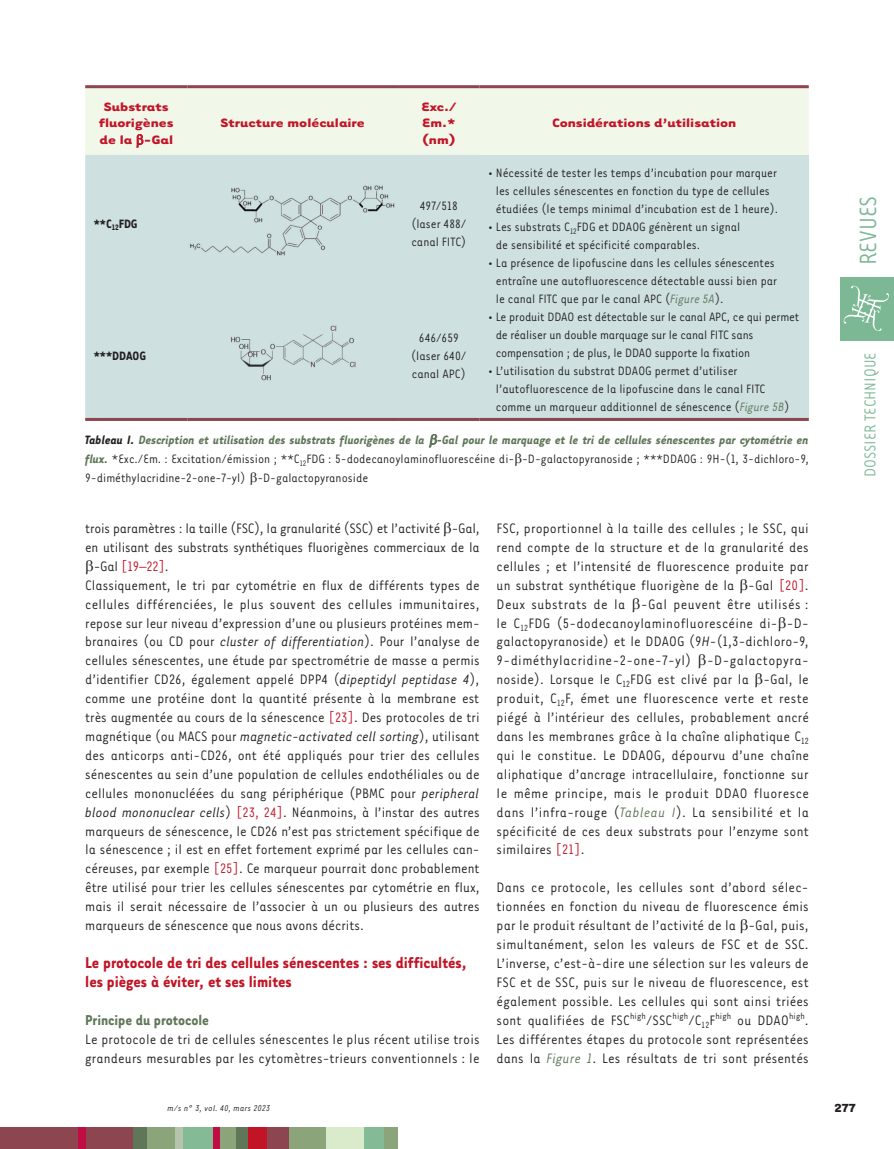
<style>
.page{position:relative;width:894px;height:1149px;background:#fff}
.page>*{position:absolute;margin:0;border:0;box-sizing:border-box;transform-origin:0 0}
.t1{font:27px "Tarzana Narrow";color:#7db894}
.t2{font:700 18px/18.9px "Tarzana Nar OT";color:#c11527}
.t3{font:18px "Tarzana Narrow";color:#7db894}
.t4{font:700 16.5px "Tarzana Nar OT";color:#5f7659}
.t5{font:15.75px/18.9px "Tarzana Nar OT";color:#231f20;text-align:justify}
.t6{font:15.75px "Tarzana Nar OT";letter-spacing:.02em;color:#231f20}
.t7{font:15.75px "Tarzana Nar OT";color:#c11527}
.t8{font:13.95px/18px "Tarzana Nar OT";color:#231f20}
.t9{font:700 13.95px/16.8px "Tarzana Wide OT";color:#c11527;text-align:center}
.t10{font:700 13.95px "Tarzana Nar OT";color:#231f20}
.t11{font:700 13.5px "Tarzana Wide OT";color:#231f20}
.t12{font:italic 9.75px "Tarzana Nar OT";letter-spacing:.025em;color:#231f20}
.s1{font-style:italic;color:#5f7659}
.s2{font-weight:700;font-style:italic}
.s3{font-weight:700;font-style:italic;color:#5f7659}
.s4{color:#231f20}
.s5{font-style:italic}
.s6{color:#c11527}
</style>
<div class="page">
<div style="left:0;top:1127px;width:134px;height:21px;background:#8d454f"></div>
<div style="left:235px;top:1127px;width:13px;height:21px;background:#5f7659"></div>
<div style="left:78px;top:1127px;width:7px;height:21px;background:#c10d45"></div>
<div style="left:133px;top:1127px;width:22px;height:21px;background:#5f7659"></div>
<div style="left:147px;top:1127px;width:30px;height:21px;background:#8ba479"></div>
<div style="left:175px;top:1127px;width:9px;height:21px;background:#b6c4ad"></div>
<div style="left:183px;top:1127px;width:30px;height:21px;background:#84ba95"></div>
<div style="left:217px;top:1127px;width:19px;height:21px;background:#8ba479"></div>
<div style="left:213px;top:1127px;width:6px;height:21px;background:#c10d45"></div>
<div style="left:248px;top:1127px;width:27px;height:21px;background:#c11527"></div>
<div style="left:287px;top:1127px;width:39px;height:21px;background:#8ba479"></div>
<div style="left:267px;top:1127px;width:21px;height:21px;background:#8d454f"></div>
<div style="left:326px;top:1127px;width:38px;height:21px;background:#daebcb"></div>
<div style="left:364px;top:1127px;width:20px;height:21px;background:#84ba95"></div>
<div style="left:383px;top:1127px;width:14px;height:21px;background:#8ba479"></div>
<div style="left:840px;top:277px;width:53px;height:63px;background:#7db894"></div>
<svg style="left:843px;top:286px;width:45px;height:45px"></svg>
<div style="left:85px;top:88px;width:723px;height:67px;background:#f1f7e9"></div>
<div style="left:85px;top:155px;width:394px;height:263px;background:#cee0e0"></div>
<div style="left:479px;top:155px;width:329px;height:264px;background:#cee0e0"></div>
<hr style="left:85px;top:85px;width:102px;height:3px;background:#8d454f">
<hr style="left:187px;top:85px;width:211px;height:3px;background:#8d454f">
<hr style="left:398px;top:85px;width:81px;height:3px;background:#8d454f">
<hr style="left:479px;top:85px;width:329px;height:3px;background:#8d454f">
<hr style="left:85px;top:418px;width:102px;height:3px;background:#8d454f">
<hr style="left:187px;top:418px;width:211px;height:3px;background:#8d454f">
<hr style="left:398px;top:418px;width:81px;height:3px;background:#8d454f">
<hr style="left:479px;top:418px;width:329px;height:3px;background:#8d454f">
<img style="left:189px;top:185px;width:207px;height:72px">
<img style="left:229px;top:325px;width:126px;height:56px">
<svg style="left:137px;top:134px;width:6px;height:13px"></svg>
<p class="t9" style="left:99px;top:97px;width:76px">Substrats fluorigènes de la -Gal</p>
<p class="t10" style="left:94px;top:214px;width:45px">**C<sub>12</sub>FDG</p>
<p class="t9" style="left:220px;top:114px;width:146px">Structure moléculaire</p>
<p class="t10" style="left:94px;top:347px;width:54px">***DDAOG</p>
<p class="t9" style="left:421px;top:97px;width:36px;text-align:justify">Exc./ Em.* (nm)</p>
<p class="t8" style="left:411px;top:196px;width:56px;text-align:center">497/518 (laser 488/ canal FITC)</p>
<p class="t8" style="left:411px;top:328px;width:57px;text-align:center">646/659 (laser 640/ canal APC)</p>
<p class="t9" style="left:552px;top:114px;width:186px">Considérations d’utilisation</p>
<p class="t8" style="left:488px;top:163px;width:291px;text-align:center">• Nécessité de tester les temps d’incubation pour marquer les cellules sénescentes en fonction du type de cellules étudiées (le temps minimal d’incubation est de 1 heure).</p>
<p class="t8" style="left:495px;top:217px;width:246px;text-indent:-8px">• Les substrats C<sub>12</sub>FDG et DDAOG génèrent un signal de sensibilité et spécificité comparables.</p>
<p class="t8" style="left:495px;top:253px;width:282px;text-indent:-8px">• La présence de lipofuscine dans les cellules sénescentes entraîne une autofluorescence détectable aussi bien par le canal FITC que par le canal APC (<span class="s1">Figure 5A</span>).</p>
<p class="t8" style="left:495px;top:307px;width:305px;text-indent:-8px">• Le produit DDAO est détectable sur le canal APC, ce qui permet de réaliser un double marquage sur le canal FITC sans compensation ; de plus, le DDAO supporte la fixation</p>
<p class="t8" style="left:495px;top:361px;width:295px;text-indent:-8px">• L’utilisation du substrat DDAOG permet d’utiliser l’autofluorescence de la lipofuscine dans le canal FITC comme un marqueur additionnel de sénescence (<span class="s1">Figure 5B</span>)</p>
<p class="t8" style="left:85px;top:430px;width:724px;line-height:18.9px;text-align:justify"><span class="s2">Tableau I.</span> <span class="s3">Description et utilisation des substrats fluorigènes de la -Gal pour le marquage et le tri de cellules sénescentes par cytométrie en flux.</span> *Exc./Em. : Excitation/émission ; **C<sub>12</sub>FDG : 5-dodecanoylaminofluorescéine di- -D-galactopyranoside ; ***DDAOG : 9H-(1, 3-dichloro-9, 9-diméthylacridine-2-one-7-yl) -D-galactopyranoside</p>
<p class="t5" style="left:85px;top:518px;width:396px">trois paramètres : la taille (FSC), la granularité (SSC) et l’activité -Gal,</p>
<p class="t5" style="left:85px;top:537px;width:396px">en utilisant des substrats synthétiques fluorigènes commerciaux de la</p>
<p class="t7" style="left:94px;top:556px;width:76px"><span class="s4">-Gal</span> [19–22]<span class="s4">.</span></p>
<p class="t5" style="left:85px;top:574px;width:396px">Classiquement, le tri par cytométrie en flux de différents types de</p>
<p class="t6" style="left:85px;top:594px;width:395px">cellules différenciées, le plus souvent des cellules immunitaires,</p>
<p class="t5" style="left:85px;top:612px;width:396px">repose sur leur niveau d’expression d’une ou plusieurs protéines mem-</p>
<p class="t5" style="left:85px;top:631px;width:396px">branaires (ou CD pour <span class="s5">cluster of differentiation</span>). Pour l’analyse de</p>
<p class="t5" style="left:85px;top:650px;width:396px">cellules sénescentes, une étude par spectrométrie de masse a permis</p>
<p class="t5" style="left:85px;top:669px;width:395px">d’identifier CD26, également appelé DPP4 (<span class="s5">dipeptidyl peptidase 4</span>),</p>
<p class="t5" style="left:85px;top:688px;width:395px">comme une protéine dont la quantité présente à la membrane est</p>
<p class="t5" style="left:85px;top:707px;width:395px">très augmentée au cours de la sénescence <span class="s6">[23]</span>. Des protocoles de tri</p>
<p class="t5" style="left:85px;top:726px;width:396px">magnétique (ou MACS pour <span class="s5">magnetic-activated cell sorting</span>), utilisant</p>
<p class="t5" style="left:85px;top:745px;width:396px">des anticorps anti-CD26, ont été appliqués pour trier des cellules</p>
<p class="t5" style="left:85px;top:763px;width:395px">sénescentes au sein d’une population de cellules endothéliales ou de</p>
<p class="t5" style="left:85px;top:782px;width:395px">cellules mononucléées du sang périphérique (PBMC pour <span class="s5">peripheral</span></p>
<p class="t5" style="left:85px;top:801px;width:396px"><span class="s5">blood mononuclear cells</span>) <span class="s6">[23, 24]</span>. Néanmoins, à l’instar des autres</p>
<p class="t5" style="left:85px;top:820px;width:396px">marqueurs de sénescence, le CD26 n’est pas strictement spécifique de</p>
<p class="t5" style="left:85px;top:839px;width:395px">la sénescence ; il est en effet fortement exprimé par les cellules can-</p>
<p class="t5" style="left:85px;top:858px;width:395px">céreuses, par exemple <span class="s6">[25]</span>. Ce marqueur pourrait donc probablement</p>
<p class="t5" style="left:85px;top:877px;width:396px">être utilisé pour trier les cellules sénescentes par cytométrie en flux,</p>
<p class="t5" style="left:85px;top:896px;width:396px">mais il serait nécessaire de l’associer à un ou plusieurs des autres</p>
<p class="t5" style="left:85px;top:915px;width:280px">marqueurs de sénescence que nous avons décrits.</p>
<p class="t2" style="left:85px;top:952px;width:383px">Le protocole de tri des cellules sénescentes : ses difficultés, les pièges à éviter, et ses limites</p>
<p class="t4" style="left:85px;top:1009px;width:125px">Principe du protocole</p>
<p class="t5" style="left:85px;top:1028px;width:396px">Le protocole de tri de cellules sénescentes le plus récent utilise trois grandeurs mesurables par les cytomètres-trieurs conventionnels : le</p>
<p class="t5" style="left:496px;top:518px;width:314px">FSC, proportionnel à la taille des cellules ; le SSC, qui rend compte de la structure et de la granularité des cellules ; et l’intensité de fluorescence produite par un substrat synthétique fluorigène de la -Gal <span class="s6">[20]</span>.<br>Deux substrats de la -Gal peuvent être utilisés : le C<sub>12</sub>FDG (5-dodecanoylaminofluorescéine di- -D&shy;galactopyranoside) et le DDAOG (9<span class="s5">H</span>-(1,3-dichloro-9, 9-diméthylacridine-2-one-7-yl) -D-galactopyra&shy;noside). Lorsque le C<sub>12</sub>FDG est clivé par la -Gal, le produit, C<sub>12</sub>F, émet une fluorescence verte et reste piégé à l’intérieur des cellules, probablement ancré dans les membranes grâce à la chaîne aliphatique C<sub>12 </sub>qui le constitue. Le DDAOG, dépourvu d’une chaîne aliphatique d’ancrage intracellulaire, fonctionne sur le même principe, mais le produit DDAO fluoresce dans l’infra-rouge (<span class="s1">Tableau I</span>). La sensibilité et la spécificité de ces deux substrats pour l’enzyme sont similaires <span class="s6">[21]</span>.</p>
<p class="t5" style="left:496px;top:877px;width:313px">Dans ce protocole, les cellules sont d’abord sélec&shy;tionnées en fonction du niveau de fluorescence émis par le produit résultant de l’activité de la -Gal, puis, simultanément, selon les valeurs de FSC et de SSC.<br>L’inverse, c’est-à-dire une sélection sur les valeurs de FSC et de SSC, puis sur le niveau de fluorescence, est également possible. Les cellules qui sont ainsi triées sont qualifiées de FSC<sup>high</sup>/SSC<sup>high</sup>/C<sub>12</sub>F<sup>high</sup> ou DDAO<sup>high</sup>.<br>Les différentes étapes du protocole sont représentées dans la <span class="s1">Figure 1</span>. Les résultats de tri sont présentés</p>
<h1 class="t1" style="left:851px;top:265px;width:71px;rotate:-90deg">reVues</h1>
<p class="t3" style="left:858px;top:477px;width:126px;rotate:-90deg">dossier technique</p>
<p class="t12" style="left:167px;top:1102px;width:104px">m/s n° 3, vol. 40, mars 2023</p>
<p class="t11" style="left:833px;top:1098px;width:23px">277</p>
</div>
